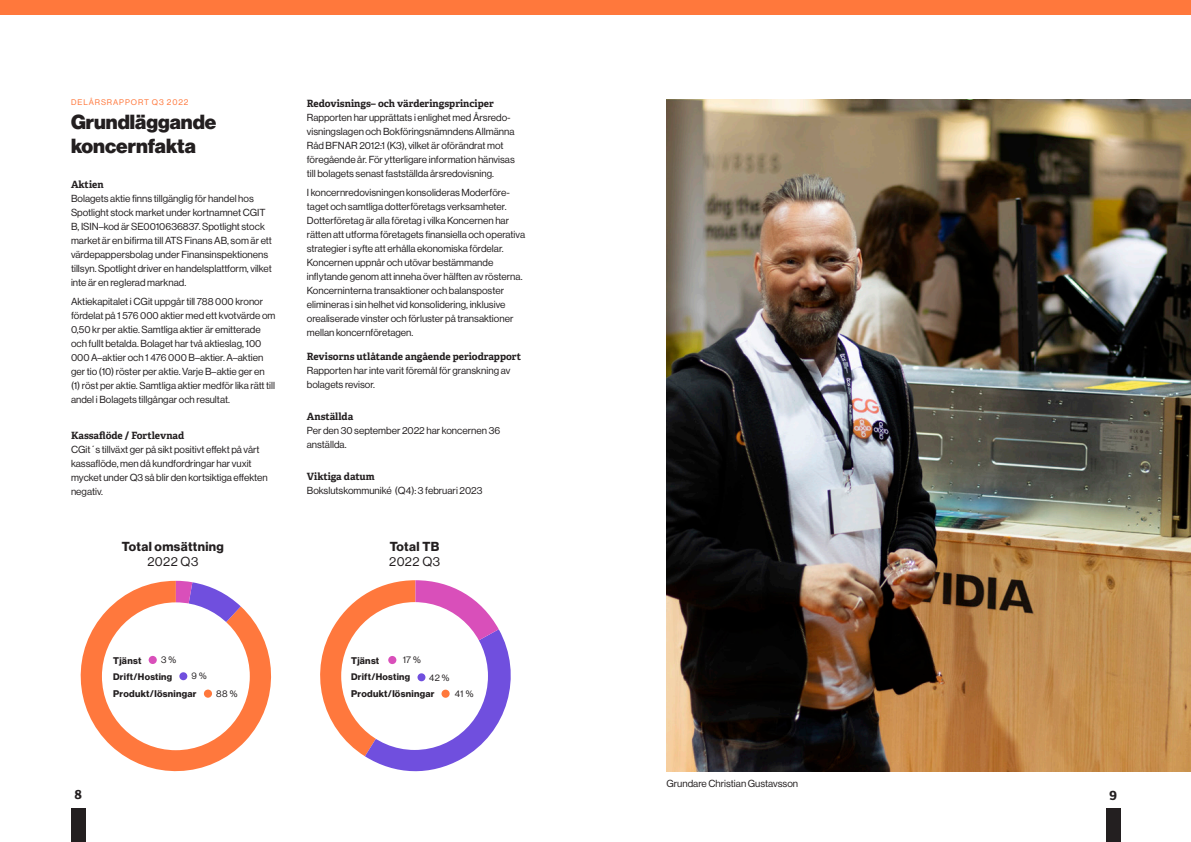
<style>
.page{position:relative;width:1191px;height:842px;background:#fff}
.page>*{position:absolute;margin:0;border:0;box-sizing:border-box;transform-origin:0 0}
.Rubrik_1{font:20px/24px "N Haas Grotesk DS Pro 95 Blk";color:#231f20}
.t1{font:700 14px "Adelle";color:#231f20}
.Siffror_medium{font:12.8px/15.4px "N Haas Grotesk DS Pro 75 Bd";letter-spacing:.03em;color:#231f20;text-align:center}
.Bröd{font:10px/14px "N Haas Grotesk DS Pro 55 Rg";color:#231f20}
.Mellanrubbe{font:700 10px "Adelle";color:#231f20}
.Siffror{font:9.5px "N Haas Grotesk DS Pro 75 Bd";letter-spacing:.03em;color:#231f20}
.Siffror-2{font:9.5px "N Haas Grotesk DS Pro 55 Rg";color:#231f20}
.Siffror-3{font:9.3px "N Haas Grotesk DS Pro 75 Bd";letter-spacing:.03em;color:#231f20}
.Siffror-4{font:9.3px "N Haas Grotesk DS Pro 55 Rg";color:#231f20}
.t2{font:8px "N Haas Grotesk DS Pro 55 Rg";letter-spacing:.115em;color:#ff783c}
.s1{font-family:"N Haas Grotesk DS Pro 55 Rg"}
</style>
<div class="page">
<div style="left:1106px;top:808px;width:14px;height:34px;background:#231f20"></div>
<div style="left:0;top:0;width:595px;height:15px;background:#ff783c"></div>
<div style="left:595px;top:0;width:596px;height:15px;background:#ff783c"></div>
<div style="left:71px;top:808px;width:14px;height:34px;background:#231f20"></div>
<img style="left:666px;top:99px;width:525px;height:672px">
<svg style="left:80px;top:581px;width:192px;height:191px;fill:#ff783d"></svg>
<svg style="left:176px;top:581px;width:65px;height:59px"></svg>
<div style="left:102px;top:602px;width:148px;height:148px;background:#fff;border-radius:50%"></div>
<div style="left:179px;top:672px;width:8px;height:8px;background:#704fde;border-radius:50%"></div>
<div style="left:204px;top:689px;width:8px;height:9px;background:#ff783c;border-radius:50%"></div>
<div style="left:149px;top:656px;width:8px;height:8px;background:#d94fba;border-radius:50%"></div>
<svg style="left:320px;top:580px;width:191px;height:192px"></svg>
<div style="left:341px;top:602px;width:147px;height:148px;background:#fff;border-radius:50%"></div>
<div style="left:417px;top:673px;width:8px;height:8px;background:#704fde;border-radius:50%"></div>
<div style="left:441px;top:690px;width:8px;height:8px;background:#ff783c;border-radius:50%"></div>
<div style="left:388px;top:656px;width:8px;height:8px;background:#d94fba;border-radius:50%"></div>
<p class="t2" style="left:71px;top:98px;width:119px">DELÅRSRAPPORT Q3 2022</p>
<p class="Rubrik_1" style="left:71px;top:111px;width:147px">Grundläggande koncernfakta</p>
<p class="Mellanrubbe" style="left:71px;top:178px;width:34px">Aktien</p>
<p class="Bröd" style="left:71px;top:191px;width:202px">Bolagets aktie finns tillgänglig för handel hos Spotlight stock market under kortnamnet CGIT B, ISIN–kod är SE0010636837. Spotlight stock market är en bifirma till ATS Finans AB, som är ett värdepappersbolag under Finansinspektionens tillsyn. Spotlight driver en handelsplattform, vilket inte är en reglerad marknad.</p>
<p class="Bröd" style="left:71px;top:295px;width:206px">Aktiekapitalet i CGit uppgår till 788 000 kronor fördelat på 1 576 000 aktier med ett kvotvärde om 0,50 kr per aktie. Samtliga aktier är emitterade och fullt betalda. Bolaget har två aktieslag, 100<br>000 A–aktier och 1 476 000 B–aktier. A–aktien ger tio (10) röster per aktie. Varje B–aktie ger en (1) röst per aktie. Samtliga aktier medför lika rätt till andel i Bolagets tillgångar och resultat.</p>
<p class="Mellanrubbe" style="left:71px;top:429px;width:115px">Kassaflöde / Fortlevnad</p>
<p class="Bröd" style="left:71px;top:443px;width:198px">CGit´s tillväxt ger på sikt positivt effekt på vårt kassaflöde, men då kundfordringar har vuxit mycket under Q3 så blir den kortsiktiga effekten negativ.</p>
<p class="Mellanrubbe" style="left:307px;top:97px;width:188px">Redovisnings– och värderingsprinciper</p>
<p class="Bröd" style="left:307px;top:110px;width:209px">Rapporten har upprättats i enlighet med Årsredo&shy;visningslagen och Bokföringsnämndens Allmänna Råd BFNAR 2012:1 (K3), vilket är oförändrat mot föregående år. För ytterligare information hänvisas till bolagets senast fastställda årsredovisning.</p>
<p class="Bröd" style="left:307px;top:186px;width:220px">I koncernredovisningen konsolideras Moderföre&shy;taget och samtliga dotterföretags verksamheter.<br>Dotterföretag är alla företag i vilka Koncernen har rätten att utforma företagets finansiella och operativa strategier i syfte att erhålla ekonomiska fördelar.<br>Koncernen uppnår och utövar bestämmande inflytande genom att inneha över hälften av rösterna.<br>Koncerninterna transaktioner och balansposter elimineras i sin helhet vid konsolidering, inklusive orealiserade vinster och förluster på transaktioner mellan koncernföretagen.</p>
<p class="Mellanrubbe" style="left:307px;top:351px;width:216px">Revisorns utlåtande angående periodrapport</p>
<p class="Bröd" style="left:307px;top:364px;width:205px">Rapporten har inte varit föremål för granskning av bolagets revisor.</p>
<p class="Mellanrubbe" style="left:307px;top:410px;width:48px">Anställda</p>
<p class="Bröd" style="left:307px;top:424px;width:195px">Per den 30 september 2022 har koncernen 36 anställda.</p>
<p class="Mellanrubbe" style="left:307px;top:470px;width:69px">Viktiga datum</p>
<p class="Bröd" style="left:307px;top:483px;width:177px">Bokslutskommuniké (Q4): 3 februari 2023</p>
<p class="Siffror_medium" style="left:122px;top:539px;width:103px">Total omsättning<br><span class="s1">2022 Q3</span></p>
<p class="Siffror_medium" style="left:389px;top:539px;width:52px;text-align:left">Total TB<br><span class="s1">2022 Q3</span></p>
<p class="Siffror" style="left:113px;top:655px;width:30px">Tjänst</p>
<p class="Siffror-2" style="left:161px;top:654px;width:17px">3 %</p>
<p class="Siffror-3" style="left:113px;top:671px;width:61px">Drift/Hosting</p>
<p class="Siffror-4" style="left:191px;top:671px;width:17px">9 %</p>
<p class="Siffror" style="left:113px;top:688px;width:85px">Produkt/lösningar</p>
<p class="Siffror-2" style="left:216px;top:688px;width:23px">88 %</p>
<p class="Siffror-2" style="left:403px;top:655px;width:20px">17 %</p>
<p class="Siffror-3" style="left:351px;top:671px;width:61px">Drift/Hosting</p>
<p class="Siffror" style="left:351px;top:688px;width:85px">Produkt/lösningar</p>
<p class="Siffror" style="left:351px;top:655px;width:30px">Tjänst</p>
<p class="Siffror-4" style="left:429px;top:672px;width:22px">42 %</p>
<p class="Siffror-2" style="left:455px;top:688px;width:20px">41 %</p>
<p class="Bröd" style="left:666px;top:776px;width:133px">Grundare Christian Gustavsson</p>
<h2 class="t1" style="left:74px;top:785px;width:9px">8</h2>
<h2 class="t1" style="left:1109px;top:785px;width:9px">9</h2>
</div>
